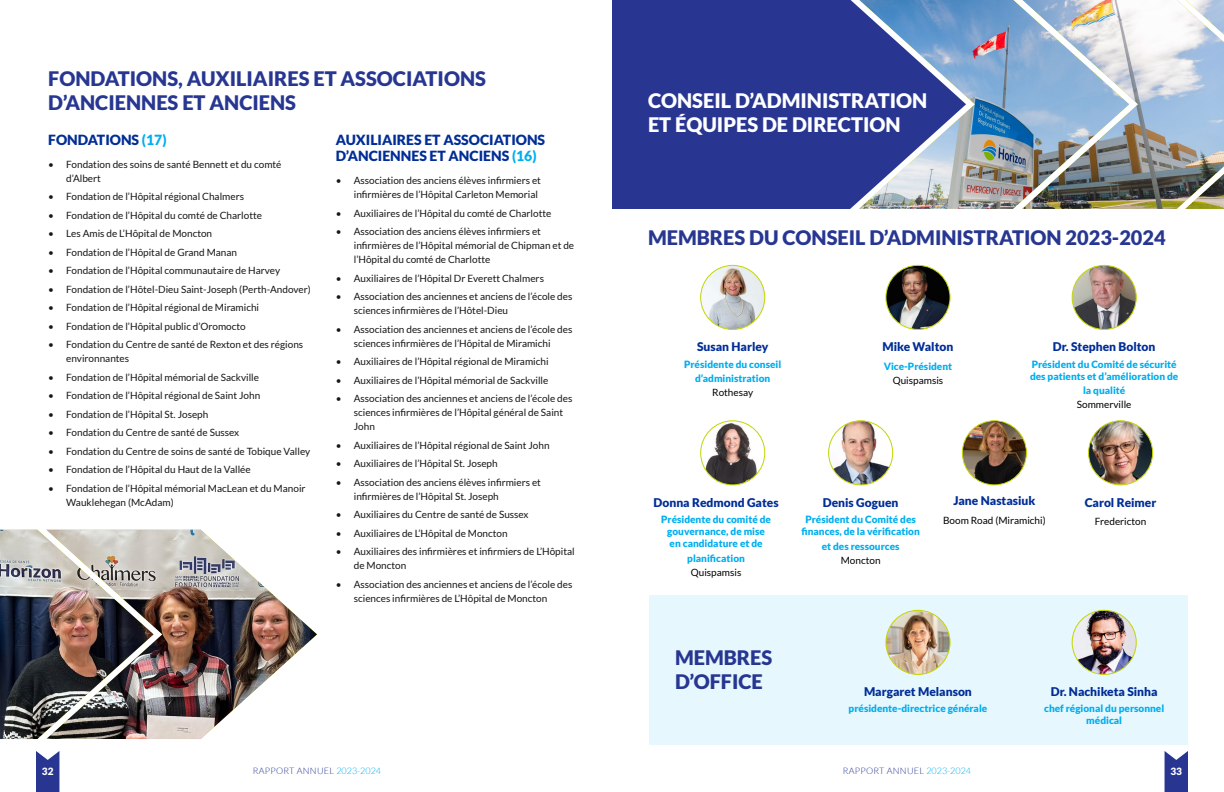
<style>
.page{position:relative;width:1224px;height:792px;background:#fff}
.page>*{position:absolute;margin:0;border:0;box-sizing:border-box;transform-origin:0 0}
.t1{font:900 20px/24px "Lato";color:#273691}
.t2{font:900 20px/24px "Lato";color:#fff}
.t3{font:900 14px/16.8px "Lato";color:#002d96}
.t4{font:900 12px "Lato";color:#002d96}
.t5{font:10px/14px "Lato";color:#161616}
.t6{font:900 10px/12px "Lato";color:#00aeef;text-align:center}
.t7{font:10px "Lato";color:#000}
.t8{font:900 10px "Lato";color:#fff}
.t9{font:300 9px "Lato";letter-spacing:.03em;color:#283691}
.s1{color:#00aeef}
</style>
<div class="page">
<svg style="left:1165px;top:751px;width:23px;height:41px"></svg>
<svg style="left:36px;top:751px;width:23px;height:41px"></svg>
<div style="left:649px;top:595px;width:539px;height:149px;background:#e6f7fd"></div>
<div style="left:612px;top:0;width:387px;height:209px;background:#283691"></div>
<img style="left:701px;top:265px;width:64px;height:64px;border-radius:32px">
<div style="left:700px;top:265px;width:65px;height:65px;border:1px solid #c4d600;border-radius:50%"></div>
<img style="left:886px;top:265px;width:64px;height:64px;border-radius:32px">
<div style="left:885px;top:265px;width:66px;height:65px;border:1px solid #c4d600;border-radius:50%"></div>
<img style="left:1072px;top:265px;width:64px;height:64px;border-radius:32px">
<div style="left:1072px;top:265px;width:65px;height:65px;border:1px solid #c4d600;border-radius:50%"></div>
<img style="left:701px;top:421px;width:64px;height:64px">
<div style="left:700px;top:420px;width:65px;height:65px;border:1px solid #c4d600;border-radius:50%"></div>
<img style="left:829px;top:421px;width:64px;height:64px;border-radius:32px">
<div style="left:828px;top:420px;width:65px;height:65px;border:1px solid #c4d600;border-radius:50%"></div>
<img style="left:962px;top:421px;width:64px;height:64px;border-radius:32px">
<div style="left:962px;top:420px;width:65px;height:65px;border:1px solid #c4d600;border-radius:50%"></div>
<img style="left:1089px;top:421px;width:64px;height:64px;border-radius:32px">
<div style="left:1088px;top:420px;width:65px;height:65px;border:1px solid #c4d600;border-radius:50%"></div>
<img style="left:886px;top:610px;width:64px;height:64px;border-radius:32px">
<div style="left:885px;top:610px;width:66px;height:65px;border:1px solid #c4d600;border-radius:50%"></div>
<img style="left:1072px;top:610px;width:64px;height:64px;border-radius:32px">
<div style="left:1072px;top:610px;width:65px;height:65px;border:1px solid #c4d600;border-radius:50%"></div>
<img style="left:850px;top:0;width:172px;height:209px">
<img style="left:1022px;top:0;width:163px;height:209px">
<img style="left:1185px;top:0;width:39px;height:209px">
<img style="left:0;top:530px;width:46px;height:209px">
<img style="left:46px;top:530px;width:271px;height:209px">
<h1 class="t1" style="left:48px;top:66px;width:439px">FONDATIONS, AUXILIAIRES ET ASSOCIATIONS<br>D’ANCIENNES ET ANCIENS</h1>
<h2 class="t3" style="left:336px;top:131px;width:211px">AUXILIAIRES ET ASSOCIATIONS<br>D’ANCIENNES ET ANCIENS <span class="s1">(16)</span></h2>
<p class="t5" style="left:336px;top:174px;width:207px;text-align:right">• Association des anciens élèves infirmiers et infirmières de l’Hôpital Carleton Memorial</p>
<p class="t5" style="left:336px;top:206px;width:217px">• Auxiliaires de l’Hôpital du comté de Charlotte</p>
<p class="t5" style="left:354px;top:225px;width:222px;text-indent:-18px">• Association des anciens élèves infirmiers et infirmières de l’Hôpital mémorial de Chipman et de l’Hôpital du comté de Charlotte</p>
<p class="t5" style="left:336px;top:271px;width:210px">• Auxiliaires de l’Hôpital Dr Everett Chalmers</p>
<p class="t5" style="left:354px;top:290px;width:220px;text-indent:-18px">• Association des anciennes et anciens de l’école des sciences infirmières de l’Hôtel-Dieu</p>
<p class="t5" style="left:336px;top:322px;width:238px;text-align:center">• Association des anciennes et anciens de l’école des sciences infirmières de l’Hôpital de Miramichi</p>
<p class="t5" style="left:336px;top:355px;width:214px">• Auxiliaires de l’Hôpital régional de Miramichi</p>
<p class="t5" style="left:336px;top:373px;width:214px">• Auxiliaires de l’Hôpital mémorial de Sackville</p>
<p class="t5" style="left:354px;top:392px;width:220px;text-indent:-18px">• Association des anciennes et anciens de l’école des sciences infirmières de l’Hôpital général de Saint<br>John</p>
<p class="t5" style="left:336px;top:438px;width:215px">• Auxiliaires de l’Hôpital régional de Saint John</p>
<p class="t5" style="left:336px;top:457px;width:163px">• Auxiliaires de l’Hôpital St. Joseph</p>
<p class="t5" style="left:354px;top:475px;width:189px;text-indent:-18px">• Association des anciens élèves infirmiers et infirmières de l’Hôpital St. Joseph</p>
<p class="t5" style="left:336px;top:508px;width:194px">• Auxiliaires du Centre de santé de Sussex</p>
<p class="t5" style="left:336px;top:526px;width:173px">• Auxiliaires de L’Hôpital de Moncton</p>
<p class="t5" style="left:354px;top:545px;width:222px;text-indent:-18px">• Auxiliaires des infirmières et infirmiers de L’Hôpital de Moncton</p>
<p class="t5" style="left:354px;top:577px;width:220px;text-indent:-18px">• Association des anciennes et anciens de l’école des sciences infirmières de L’Hôpital de Moncton</p>
<h2 class="t3" style="left:48px;top:131px;width:120px">FONDATIONS <span class="s1">(17)</span></h2>
<p class="t5" style="left:66px;top:157px;width:217px;text-indent:-18px">• Fondation des soins de santé Bennett et du comté d’Albert</p>
<p class="t5" style="left:48px;top:189px;width:197px">• Fondation de l’Hôpital régional Chalmers</p>
<p class="t5" style="left:48px;top:208px;width:215px">• Fondation de l’Hôpital du comté de Charlotte</p>
<p class="t5" style="left:48px;top:226px;width:165px">• Les Amis de L’Hôpital de Moncton</p>
<p class="t5" style="left:48px;top:245px;width:190px">• Fondation de l’Hôpital de Grand Manan</p>
<p class="t5" style="left:48px;top:263px;width:233px">• Fondation de l’Hôpital communautaire de Harvey</p>
<p class="t5" style="left:48px;top:282px;width:264px">• Fondation de l’Hôtel-Dieu Saint-Joseph (Perth-Andover)</p>
<p class="t5" style="left:48px;top:300px;width:212px">• Fondation de l’Hôpital régional de Miramichi</p>
<p class="t5" style="left:48px;top:319px;width:199px">• Fondation de l’Hôpital public d’Oromocto</p>
<p class="t5" style="left:66px;top:337px;width:239px;text-indent:-18px">• Fondation du Centre de santé de Rexton et des régions environnantes</p>
<p class="t5" style="left:48px;top:370px;width:212px">• Fondation de l’Hôpital mémorial de Sackville</p>
<p class="t5" style="left:48px;top:388px;width:214px">• Fondation de l’Hôpital régional de Saint John</p>
<p class="t5" style="left:48px;top:407px;width:162px">• Fondation de l’Hôpital St. Joseph</p>
<p class="t5" style="left:48px;top:425px;width:192px">• Fondation du Centre de santé de Sussex</p>
<p class="t5" style="left:48px;top:444px;width:264px">• Fondation du Centre de soins de santé de Tobique Valley</p>
<p class="t5" style="left:48px;top:462px;width:204px">• Fondation de l’Hôpital du Haut de la Vallée</p>
<p class="t5" style="left:66px;top:481px;width:241px;text-indent:-18px">• Fondation de l’Hôpital mémorial MacLean et du Manoir<br>Wauklehegan (McAdam)</p>
<h1 class="t2" style="left:648px;top:89px;width:281px">CONSEIL D’ADMINISTRATION<br>ET ÉQUIPES DE DIRECTION</h1>
<h1 class="t1" style="left:648px;top:225px;width:519px">MEMBRES DU CONSEIL D’ADMINISTRATION 2023-2024</h1>
<p class="t4" style="left:697px;top:340px;width:73px">Susan Harley</p>
<p class="t6" style="left:684px;top:357px;width:99px;line-height:14.4px">Présidente du conseil d’administration</p>
<p class="t7" style="left:712px;top:387px;width:42px">Rothesay</p>
<p class="t4" style="left:883px;top:340px;width:72px">Mike Walton</p>
<p class="t6" style="left:884px;top:361px;width:70px">Vice-Président</p>
<p class="t7" style="left:893px;top:375px;width:52px">Quispamsis</p>
<p class="t4" style="left:1053px;top:340px;width:104px">Dr. Stephen Bolton</p>
<p class="t6" style="left:1030px;top:358px;width:150px;text-align:left">Président du Comité de sécurité des patients et d’amélioration de</p>
<p class="t6" style="left:1083px;top:385px;width:44px">la qualité</p>
<p class="t7" style="left:1077px;top:399px;width:56px">Sommerville</p>
<p class="t4" style="left:654px;top:496px;width:127px">Donna Redmond Gates</p>
<p class="t6" style="left:661px;top:514px;width:111px">Présidente du comité de gouvernance, de mise en candidature et de</p>
<p class="t6" style="left:687px;top:552px;width:59px">planification</p>
<p class="t7" style="left:691px;top:567px;width:52px">Quispamsis</p>
<p class="t4" style="left:823px;top:496px;width:77px">Denis Goguen</p>
<p class="t6" style="left:801px;top:514px;width:120px">Président du Comité des finances, de la vérification</p>
<p class="t6" style="left:822px;top:540px;width:79px">et des ressources</p>
<p class="t7" style="left:841px;top:555px;width:41px">Moncton</p>
<p class="t4" style="left:953px;top:494px;width:84px">Jane Nastasiuk</p>
<p class="t7" style="left:943px;top:515px;width:104px">Boom Road (Miramichi)</p>
<p class="t4" style="left:1085px;top:495px;width:73px">Carol Reimer</p>
<p class="t7" style="left:1095px;top:516px;width:53px">Fredericton</p>
<h1 class="t1" style="left:675px;top:645px;width:99px">MEMBRES<br>D’OFFICE</h1>
<p class="t4" style="left:864px;top:684px;width:109px">Margaret Melanson</p>
<p class="t6" style="left:849px;top:702px;width:140px">présidente-directrice générale</p>
<p class="t4" style="left:1051px;top:684px;width:108px">Dr. Nachiketa Sinha</p>
<p class="t6" style="left:1044px;top:702px;width:122px">chef régional du personnel médical</p>
<p class="t8" style="left:42px;top:765px;width:13px">32</p>
<p class="t9" style="left:253px;top:766px;width:130px">RAPPORT ANNUEL <span class="s1">2023-2024</span></p>
<p class="t9" style="left:843px;top:766px;width:130px">RAPPORT ANNUEL <span class="s1">2023-2024</span></p>
<p class="t8" style="left:1170px;top:765px;width:13px">33</p>
</div>
